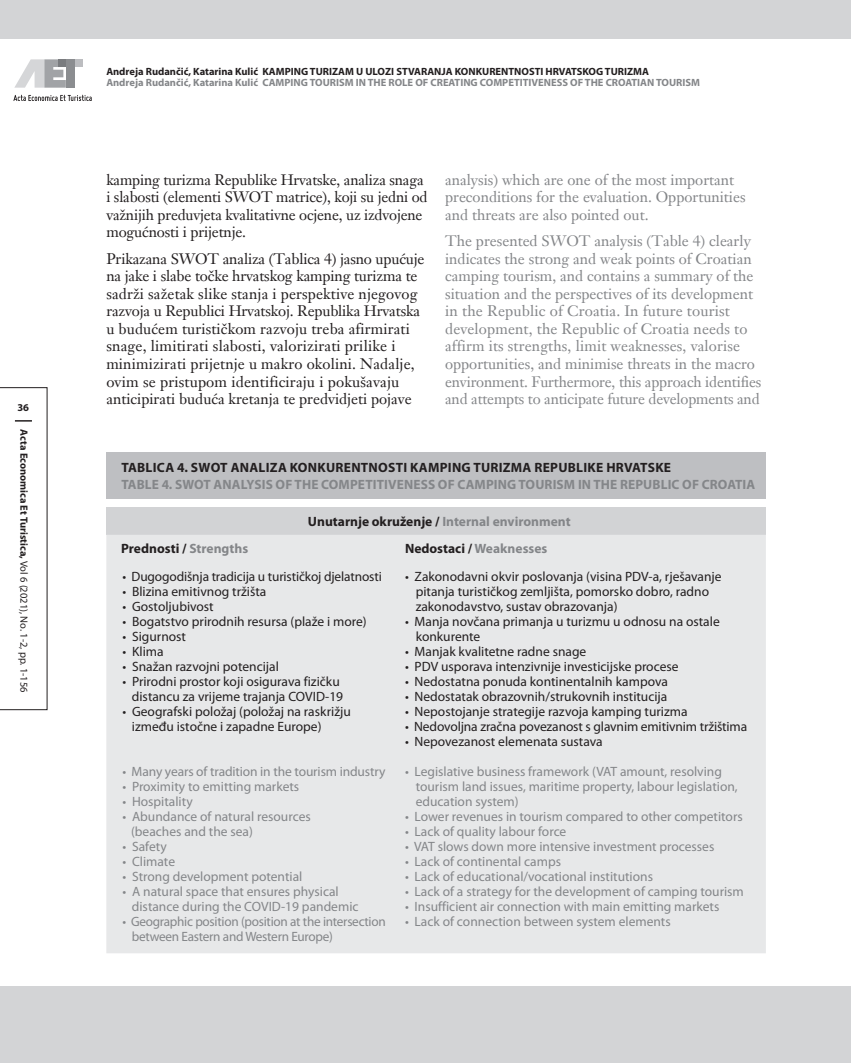
<style>
.page{position:relative;width:851px;height:1063px;background:#fff}
.page>*{position:absolute;margin:0;border:0;box-sizing:border-box;transform-origin:0 0}
.t1{font:15px/17.5px "Janson HR";color:#848689}
.t2{font:15px/17.5px "Janson HR";letter-spacing:.01em;color:#231f20}
.t3{font:15px/17.5px "Janson HR";letter-spacing:-.01em;color:#231f20}
.t4{font:13.5px/15px "Myriad Pro";color:#231f20}
.t5{font:13.5px/15px "Myriad Pro";color:#848689}
.t6{font:700 13.5px "Myriad Pro";color:#231f20}
.t7{font:700 13.5px "Myriad Pro";letter-spacing:.005em;color:#848689}
.t8{font:13.5px/15px "Myriad Pro";letter-spacing:-.02em;color:#848689}
.t9{font:700 10.5px "Myriad Pro";color:#848689}
.t10{font:700 10.5px "Myriad Pro";color:#231f20}
.t11{font:10.5px "Myriad Pro";color:#231f20}
.s1{font-weight:700}
.s2{color:#848689}
</style>
<div class="page">
<div style="left:0;top:0;width:850px;height:38px;background:#d3d4d6"></div>
<div style="left:0;top:986px;width:850px;height:77px;background:#d3d4d6"></div>
<svg style="left:0;top:387px;width:47px;height:323px"></svg>
<svg style="left:14px;top:59px;width:52px;height:29px"></svg>
<div style="left:66px;top:59px;width:9px;height:29px;background:#8b8d90"></div>
<div style="left:58px;top:59px;width:8px;height:8px;background:#7a7c7f"></div>
<div style="left:75px;top:59px;width:7px;height:8px;background:#bcbdc0"></div>
<svg style="left:13px;top:95px;width:79px;height:6px"></svg>
<div style="left:106px;top:452px;width:659px;height:47px;background:#bebfc2"></div>
<div style="left:106px;top:508px;width:659px;height:27px;background:#d2d3d5"></div>
<div style="left:106px;top:535px;width:659px;height:418px;background:#e7e8e9"></div>
<p class="t10" style="left:17px;top:401px;width:13px">36</p>
<p class="t11" style="left:31px;top:429px;width:265px;rotate:90deg"><span class="s1">Acta Economica Et Turistica,</span> Vol 6 (2021), No. 1-2, pp. 1-156</p>
<p class="t10" style="left:106px;top:64px;width:544px">Andreja Rudančić, Katarina Kulić KAMPING TURIZAM U ULOZI STVARANJA KONKURENTNOSTI HRVATSKOG TURIZMA</p>
<p class="t9" style="left:106px;top:76px;width:595px">Andreja Rudančić, Katarina Kulić CAMPING TOURISM IN THE ROLE OF CREATING COMPETITIVENESS OF THE CROATIAN TOURISM</p>
<p class="t3" style="left:106px;top:171px;width:323px">kamping turizma Republike Hrvatske, analiza snaga i slabosti (elementi SWOT matrice), koji su jedni od važnijih preduvjeta kvalitativne ocjene, uz izdvojene mogućnosti i prijetnje.</p>
<p class="t2" style="left:106px;top:250px;width:319px">Prikazana SWOT analiza (Tablica 4) jasno upućuje na jake i slabe točke hrvatskog kamping turizma te sadrži sažetak slike stanja i perspektive njegovog razvoja u Republici Hrvatskoj. Republika Hrvatska u budućem turističkom razvoju treba afirmirati snage, limitirati slabosti, valorizirati prilike i minimizirati prijetnje u makro okolini. Nadalje, ovim se pristupom identificiraju i pokušavaju anticipirati buduća kretanja te predvidjeti pojave</p>
<p class="t1" style="left:445px;top:171px;width:302px">analysis) which are one of the most important preconditions for the evaluation. Opportunities and threats are also pointed out.</p>
<p class="t1" style="left:445px;top:232px;width:318px">The presented SWOT analysis (Table 4) clearly indicates the strong and weak points of Croatian camping tourism, and contains a summary of the situation and the perspectives of its development in the Republic of Croatia. In future tourist development, the Republic of Croatia needs to affirm its strengths, limit weaknesses, valorise opportunities, and minimise threats in the macro environment. Furthermore, this approach identifies and attempts to anticipate future developments and</p>
<p class="t6" style="left:121px;top:459px;width:16px">Tablica</p>
<p class="t6" style="left:177px;top:459px;width:63px">4. SWOT analiza</p>
<p class="t6" style="left:290px;top:459px;width:10px">konkurentnosti</p>
<p class="t6" style="left:410px;top:459px;width:10px">kamping</p>
<p class="t6" style="left:473px;top:459px;width:10px">turizma</p>
<p class="t6" style="left:534px;top:459px;width:17px">Republike</p>
<p class="t6" style="left:606px;top:459px;width:19px">Hrvatske</p>
<p class="t7" style="left:121px;top:475px;width:16px">Table</p>
<p class="t7" style="left:162px;top:475px;width:61px">4. SWOT analysis</p>
<p class="t7" style="left:275px;top:475px;width:28px">of the</p>
<p class="t7" style="left:321px;top:475px;width:9px">competitiveness</p>
<p class="t7" style="left:438px;top:475px;width:29px">of camping</p>
<p class="t7" style="left:518px;top:475px;width:9px">tourism</p>
<p class="t7" style="left:578px;top:475px;width:25px">in the</p>
<p class="t7" style="left:620px;top:475px;width:17px">Republic</p>
<p class="t7" style="left:682px;top:475px;width:36px">of Croatia</p>
<p class="t6" style="left:308px;top:513px;width:264px">Unutarnje okruženje / <span class="s2">Internal environment</span></p>
<p class="t6" style="left:121px;top:540px;width:128px">Prednosti / <span class="s2">Strengths</span></p>
<p class="t6" style="left:405px;top:540px;width:144px">Nedostaci / <span class="s2">Weaknesses</span></p>
<p class="t4" style="left:122px;top:568px;width:261px">• Dugogodišnja tradicija u turističkoj djelatnosti</p>
<p class="t4" style="left:122px;top:583px;width:145px">• Blizina emitivnog tržišta</p>
<p class="t4" style="left:122px;top:598px;width:93px">• Gostoljubivost</p>
<p class="t4" style="left:122px;top:613px;width:246px">• Bogatstvo prirodnih resursa (plaže i more)</p>
<p class="t4" style="left:122px;top:628px;width:65px">• Sigurnost</p>
<p class="t4" style="left:122px;top:643px;width:43px">• Klima</p>
<p class="t4" style="left:122px;top:658px;width:158px">• Snažan razvojni potencijal</p>
<p class="t4" style="left:122px;top:673px;width:222px;text-align:right">• Prirodni prostor koji osigurava fizičku distancu za vrijeme trajanja COVID-19</p>
<p class="t4" style="left:132px;top:703px;width:220px;text-indent:-9px">• Geografski položaj (položaj na raskrižju između istočne i zapadne Europe)</p>
<p class="t5" style="left:122px;top:763px;width:264px">• Many years of tradition in the tourism industry</p>
<p class="t5" style="left:122px;top:778px;width:178px">• Proximity to emitting markets</p>
<p class="t5" style="left:122px;top:793px;width:72px">• Hospitality</p>
<p class="t5" style="left:131px;top:808px;width:181px;text-indent:-9px">• Abundance of natural resources (beaches and the sea)</p>
<p class="t5" style="left:122px;top:838px;width:46px">• Safety</p>
<p class="t5" style="left:122px;top:853px;width:54px">• Climate</p>
<p class="t5" style="left:122px;top:868px;width:181px">• Strong development potential</p>
<p class="t5" style="left:132px;top:883px;width:228px;text-indent:-9px">• A natural space that ensures physical distance during the COVID-19 pandemic</p>
<p class="t8" style="left:132px;top:913px;width:255px;text-indent:-9px">• Geographic position (position at the intersection between Eastern and Western Europe)</p>
<p class="t4" style="left:415px;top:568px;width:307px;text-indent:-11px">• Zakonodavni okvir poslovanja (visina PDV-a, rješavanje pitanja turističkog zemljišta, pomorsko dobro, radno zakonodavstvo, sustav obrazovanja)</p>
<p class="t4" style="left:415px;top:613px;width:305px;text-indent:-11px">• Manja novčana primanja u turizmu u odnosu na ostale konkurente</p>
<p class="t4" style="left:405px;top:643px;width:183px">• Manjak kvalitetne radne snage</p>
<p class="t4" style="left:405px;top:658px;width:275px">• PDV usporava intenzivnije investicijske procese</p>
<p class="t4" style="left:405px;top:673px;width:264px">• Nedostatna ponuda kontinentalnih kampova</p>
<p class="t4" style="left:405px;top:688px;width:264px">• Nedostatak obrazovnih/strukovnih institucija</p>
<p class="t4" style="left:405px;top:703px;width:284px">• Nepostojanje strategije razvoja kamping turizma</p>
<p class="t4" style="left:405px;top:718px;width:343px">• Nedovoljna zračna povezanost s glavnim emitivnim tržištima</p>
<p class="t4" style="left:405px;top:733px;width:199px">• Nepovezanost elemenata sustava</p>
<p class="t5" style="left:415px;top:763px;width:323px;text-indent:-11px">• Legislative business framework (VAT amount, resolving tourism land issues, maritime property, labour legislation, education system)</p>
<p class="t5" style="left:405px;top:808px;width:339px">• Lower revenues in tourism compared to other competitors</p>
<p class="t5" style="left:405px;top:823px;width:163px">• Lack of quality labour force</p>
<p class="t5" style="left:405px;top:838px;width:311px">• VAT slows down more intensive investment processes</p>
<p class="t5" style="left:405px;top:853px;width:157px">• Lack of continental camps</p>
<p class="t5" style="left:405px;top:868px;width:249px">• Lack of educational/vocational institutions</p>
<p class="t5" style="left:405px;top:883px;width:340px">• Lack of a strategy for the development of camping tourism</p>
<p class="t5" style="left:405px;top:898px;width:316px">• Insufficient air connection with main emitting markets</p>
<p class="t5" style="left:405px;top:913px;width:267px">• Lack of connection between system elements</p>
</div>
